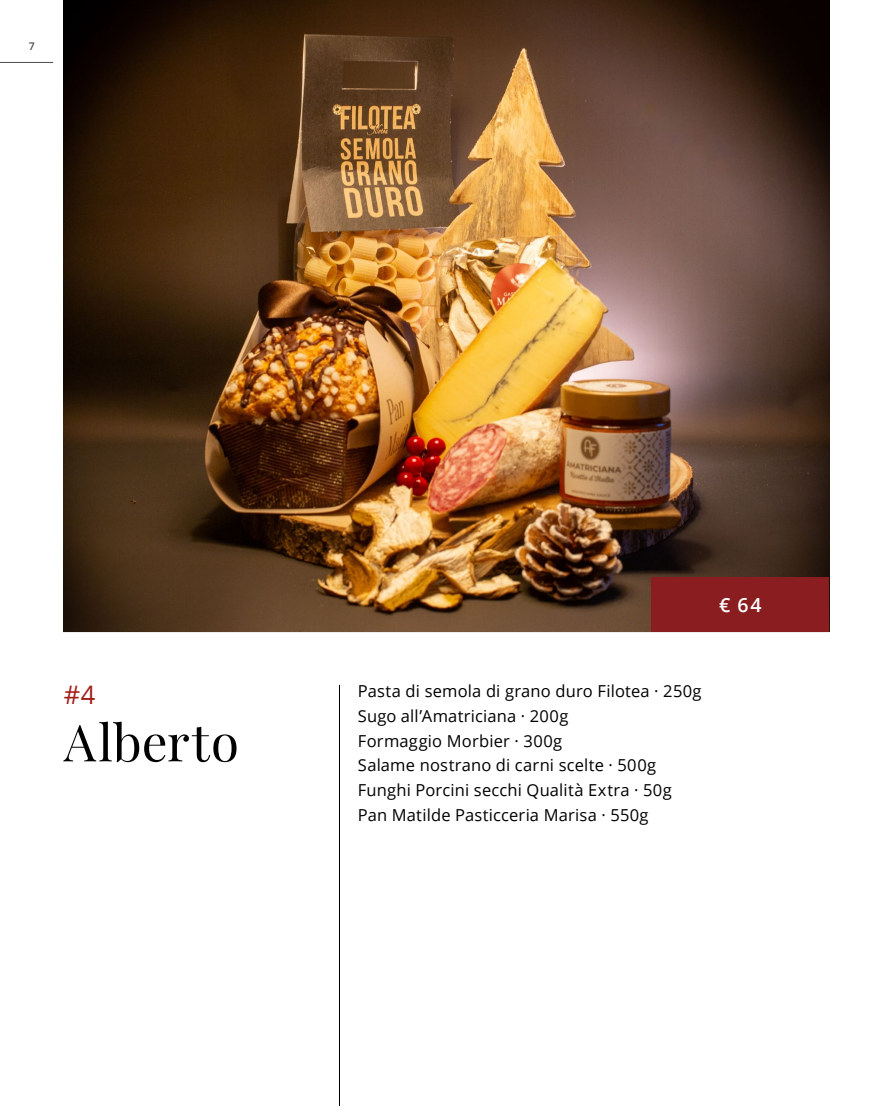
<style>
.page{position:relative;width:893px;height:1106px;background:#fff}
.page>*{position:absolute;margin:0;border:0;box-sizing:border-box;transform-origin:0 0}
.t1{font:51px "Playfair Display";letter-spacing:.015em;color:#000}
.t2{font:25.5px "Open Sans";color:#a21d18}
.t3{font:600 19.5px "Open Sans";color:#fff}
.t4{font:16.5px/24.6px "Open Sans";letter-spacing:.01em;color:#000}
.t5{font:600 10.5px "Open Sans";color:#4a4a49}
</style>
<div class="page">
<img style="left:64px;top:0;width:765px;height:632px">
<div style="left:651px;top:577px;width:178px;height:55px;background:#8a1d20"></div>
<hr style="left:339px;top:685px;width:1px;height:421px;background:#000">
<hr style="left:0;top:62px;width:53px;height:1px;background:#4a4a49">
<p class="t5" style="left:29px;top:38px;width:7px">7</p>
<h2 class="t2" style="left:64px;top:677px;width:33px">#4</h2>
<h1 class="t1" style="left:64px;top:702px;width:177px">Alberto</h1>
<p class="t3" style="left:719px;top:591px;width:44px">€ 64</p>
<p class="t4" style="left:358px;top:678px;width:345px">Pasta di semola di grano duro Filotea · 250g Sugo all’Amatriciana · 200g<br>Formaggio Morbier · 300g<br>Salame nostrano di carni scelte · 500g Funghi Porcini secchi Qualità Extra · 50g Pan Matilde Pasticceria Marisa · 550g</p>
</div>
